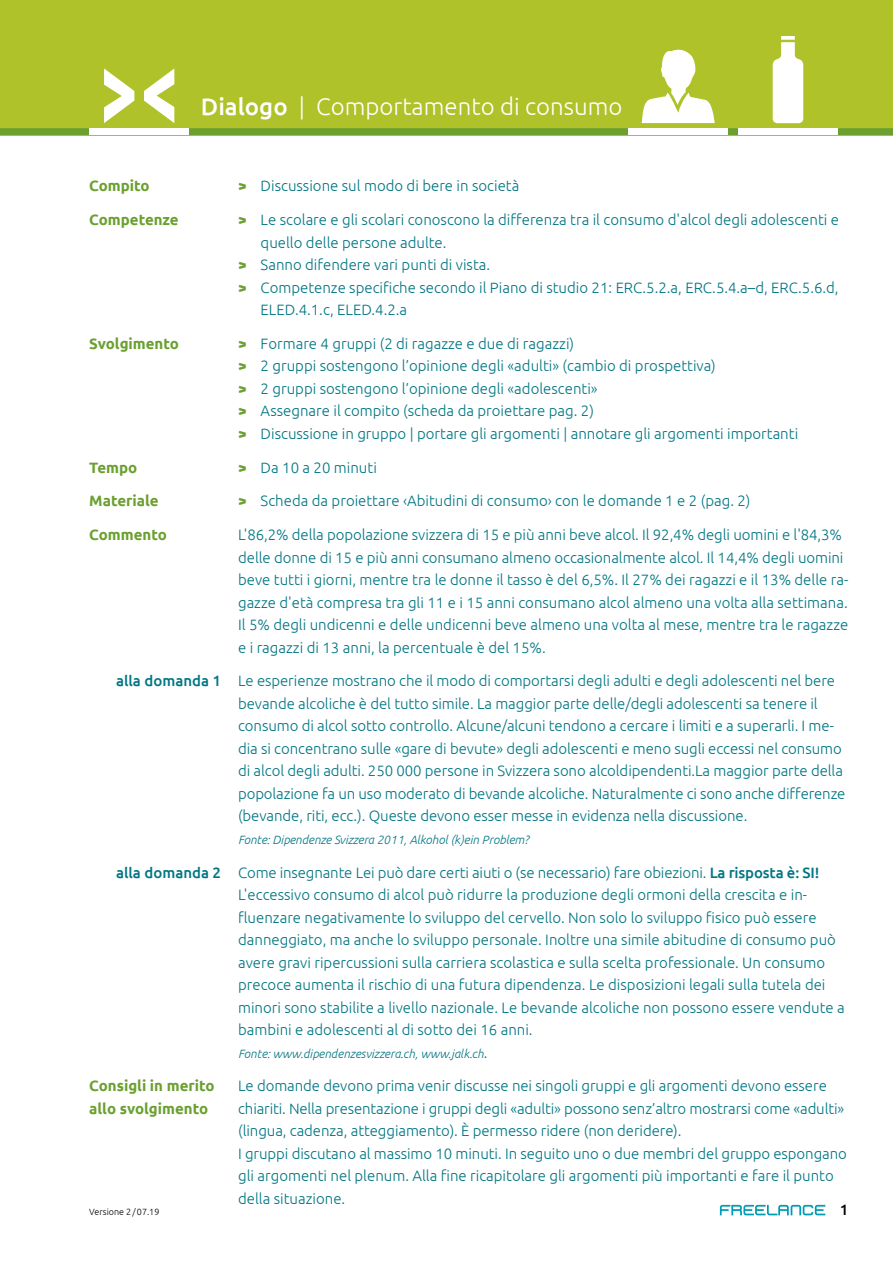
<style>
.page{position:relative;width:893px;height:1263px;background:#fff}
.page>*{position:absolute;margin:0;border:0;box-sizing:border-box;transform-origin:0 0}
.t1{font:300 24px "Ubuntu";color:#fff}
.t2{font:300 15px/22.5px "Ubuntu";color:#007683}
.t3{font:700 15px/22.5px "Ubuntu";color:#6ba030}
.t4{font:500 15px "Ubuntu";color:#007683}
.t5{font:500 15px "Ubuntu";color:#000}
.t6{font:italic 300 12px "Ubuntu";color:#007683}
.t7{font:300 9px "Ubuntu";color:#000}
.s1{font-weight:500}
.s2{font-weight:700;color:#6ba030}
.s3{font-style:normal;font-size:15px}
</style>
<div class="page">
<svg style="left:720px;top:1205px;width:105px;height:10px"></svg>
<div style="left:0;top:0;width:893px;height:135px;background:#afc229"></div>
<svg style="left:0;top:36px;width:893px;height:99px"></svg>
<h1 class="t1" style="left:201px;top:92px;width:423px"><span class="s1">Dialogo</span> | Comportamento di consumo</h1>
<p class="t2" style="left:238px;top:174px;width:283px"><span class="s2">&gt;</span> Discussione sul modo di bere in società</p>
<p class="t2" style="left:238px;top:208px;width:602px"><span class="s2">&gt;</span> Le scolare e gli scolari conoscono la differenza tra il consumo d'alcol degli adolescenti e</p>
<p class="t2" style="left:261px;top:231px;width:187px">quello delle persone adulte.</p>
<p class="t2" style="left:238px;top:253px;width:254px"><span class="s2">&gt;</span> Sanno difendere vari punti di vista.</p>
<p class="t2" style="left:238px;top:276px;width:602px"><span class="s2">&gt;</span> Competenze specifiche secondo il Piano di studio 21: ERC.5.2.a, ERC.5.4.a–d, ERC.5.6.d,</p>
<p class="t2" style="left:261px;top:298px;width:148px">ELED.4.1.c, ELED.4.2.a</p>
<p class="t2" style="left:238px;top:332px;width:562px"><span class="s2">&gt;</span> Formare 4 gruppi (2 di ragazze e due di ragazzi)<br><span class="s2">&gt;</span> 2 gruppi sostengono l’opinione degli «adulti» (cambio di prospettiva)<br><span class="s2">&gt;</span> 2 gruppi sostengono l’opinione degli «adolescenti»<br><span class="s2">&gt;</span> Assegnare il compito (scheda da proiettare pag. 2)<br><span class="s2">&gt;</span> Discussione in gruppo | portare gli argomenti | annotare gli argomenti importanti</p>
<p class="t2" style="left:238px;top:456px;width:140px"><span class="s2">&gt;</span> Da 10 a 20 minuti</p>
<p class="t2" style="left:238px;top:489px;width:514px"><span class="s2">&gt;</span> Scheda da proiettare ‹Abitudini di consumo› con le domande 1 e 2 (pag. 2)</p>
<p class="t2" style="left:238px;top:523px;width:612px">L'86,2% della popolazione svizzera di 15 e più anni beve alcol. Il 92,4% degli uomini e l'84,3% delle donne di 15 e più anni consumano almeno occasionalmente alcol. Il 14,4% degli uomini beve tutti i giorni, mentre tra le donne il tasso è del 6,5%. Il 27% dei ragazzi e il 13% delle ra&shy;gazze d'età compresa tra gli 11 e i 15 anni consumano alcol almeno una volta alla settimana.<br>Il 5% degli undicenni e delle undicenni beve almeno una volta al mese, mentre tra le ragazze e i ragazzi di 13 anni, la percentuale è del 15%.</p>
<p class="t2" style="left:238px;top:669px;width:609px">Le esperienze mostrano che il modo di comportarsi degli adulti e degli adolescenti nel bere bevande alcoliche è del tutto simile. La maggior parte delle/degli adolescenti sa tenere il consumo di alcol sotto controllo. Alcune/alcuni tendono a cercare i limiti e a superarli. I me&shy;dia si concentrano sulle «gare di bevute» degli adolescenti e meno sugli eccessi nel consumo di alcol degli adulti. 250 000 persone in Svizzera sono alcoldipendenti.La maggior parte della popolazione fa un uso moderato di bevande alcoliche. Naturalmente ci sono anche differenze (bevande, riti, ecc.). Queste devono esser messe in evidenza nella discussione.</p>
<p class="t6" style="left:238px;top:832px;width:292px">Fonte: Dipendenze Svizzera 2011, Alkohol (k)ein Problem?</p>
<p class="t2" style="left:238px;top:861px;width:608px">Come insegnante Lei può dare certi aiuti o (se necessario) fare obiezioni. <span class="s1">La risposta è: SI!<br></span>L'eccessivo consumo di alcol può ridurre la produzione degli ormoni della crescita e in&shy;fluenzare negativamente lo sviluppo del cervello. Non solo lo sviluppo fisico può essere danneggiato, ma anche lo sviluppo personale. Inoltre una simile abitudine di consumo può avere gravi ripercussioni sulla carriera scolastica e sulla scelta professionale. Un consumo precoce aumenta il rischio di una futura dipendenza. Le disposizioni legali sulla tutela dei minori sono stabilite a livello nazionale. Le bevande alcoliche non possono essere vendute a bambini e adolescenti al di sotto dei 16 anni.</p>
<p class="t6" style="left:238px;top:1046px;width:251px">Fonte: www.dipendenzesvizzera.ch, www.jalk.ch<span class="s3">.</span></p>
<p class="t2" style="left:238px;top:1074px;width:610px">Le domande devono prima venir discusse nei singoli gruppi e gli argomenti devono essere chiariti. Nella presentazione i gruppi degli «adulti» possono senz’altro mostrarsi come «adulti» (lingua, cadenza, atteggiamento). È permesso ridere (non deridere).<br>I gruppi discutano al massimo 10 minuti. In seguito uno o due membri del gruppo espongano gli argomenti nel plenum. Alla fine ricapitolare gli argomenti più importanti e fare il punto della situazione.</p>
<p class="t3" style="left:89px;top:174px;width:62px">Compito</p>
<p class="t3" style="left:89px;top:208px;width:91px">Competenze</p>
<p class="t3" style="left:89px;top:332px;width:91px">Svolgimento</p>
<p class="t3" style="left:89px;top:456px;width:49px">Tempo</p>
<p class="t3" style="left:89px;top:489px;width:71px">Materiale</p>
<p class="t3" style="left:89px;top:523px;width:79px">Commento</p>
<p class="t4" style="left:116px;top:671px;width:107px">alla domanda 1</p>
<p class="t4" style="left:116px;top:863px;width:107px">alla domanda 2</p>
<p class="t3" style="left:89px;top:1074px;width:127px">Consigli in merito allo svolgimento</p>
<p class="t7" style="left:89px;top:1206px;width:72px">Versione 2/07.19</p>
<p class="t5" style="left:840px;top:1200px;width:10px">1</p>
</div>
